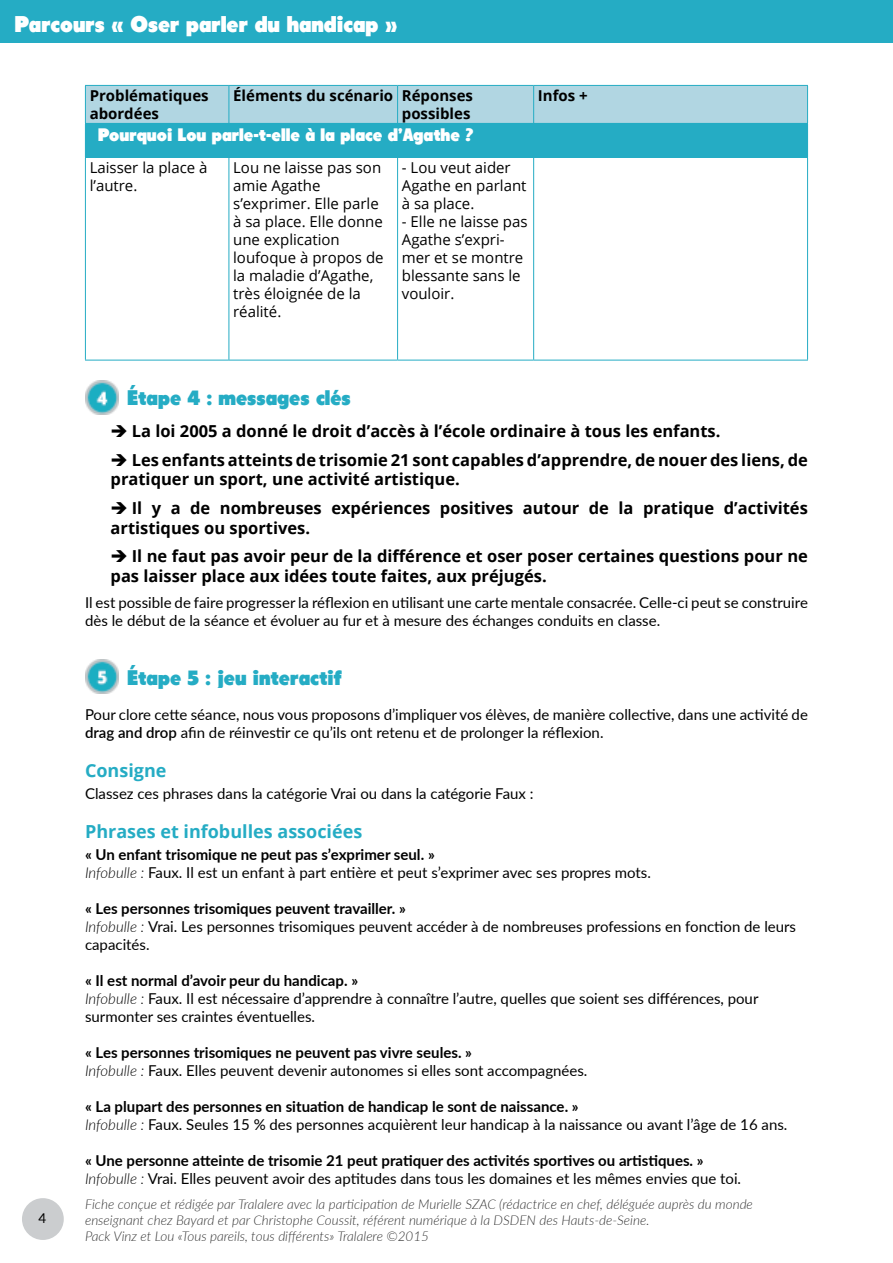
<style>
.page{position:relative;width:893px;height:1263px;background:#fff}
.page>*{position:absolute;margin:0;border:0;box-sizing:border-box;transform-origin:0 0}
.t1{font:22.65px "Tondu Beta";color:#fff}
.t2{font:21px "Tondu Beta";color:#25acc4}
.t3{font:18px "Tondu Beta";color:#fff}
.t4{font:700 18px "Open Sans";color:#25acc4}
.t5{font:700 16.5px/28.3px "Open Sans";color:#000}
.t6{font:15px/18px "Lato";color:#000}
.t7{font:15px/18px "Open Sans";color:#000}
.t8{font:700 15px/18px "Lato";color:#000}
.t9{font:700 15px/18px "Open Sans";color:#000}
.t10{font:italic 300 13.5px/16.2px "Lato";color:#000}
.t11{font:13.5px "Lato";color:#000}
.s1{font-weight:600}
.s2{font-weight:700}
.s3{font-weight:300;font-style:italic}
.s4{font-weight:400}
</style>
<div class="page">
<div style="left:0;top:0;width:893px;height:43px;background:#25acc4"></div>
<div style="left:22px;top:1198px;width:42px;height:42px;background:#cbcdcf;border-radius:50%"></div>
<div style="left:86px;top:86px;width:721px;height:37px;background:#b1d6e2"></div>
<div style="left:85px;top:123px;width:722px;height:34px;background:#25acc4"></div>
<hr style="left:85px;top:86px;width:1px;height:37px;background:#25acc4">
<hr style="left:85px;top:85px;width:144px;height:1px;background:#25acc4">
<hr style="left:229px;top:86px;width:1px;height:37px;background:#25acc4">
<hr style="left:229px;top:85px;width:169px;height:1px;background:#25acc4">
<hr style="left:398px;top:85px;width:136px;height:1px;background:#25acc4">
<hr style="left:534px;top:85px;width:274px;height:1px;background:#25acc4">
<hr style="left:397px;top:86px;width:1px;height:37px;background:#25acc4">
<hr style="left:533px;top:86px;width:1px;height:37px;background:#25acc4">
<hr style="left:807px;top:86px;width:1px;height:37px;background:#25acc4">
<hr style="left:534px;top:123px;width:274px;height:1px;background:#25acc4">
<hr style="left:85px;top:157px;width:144px;height:1px;background:#25acc4">
<hr style="left:85px;top:360px;width:144px;height:1px;background:#25acc4">
<hr style="left:229px;top:157px;width:169px;height:1px;background:#25acc4">
<hr style="left:398px;top:157px;width:136px;height:1px;background:#25acc4">
<hr style="left:534px;top:157px;width:274px;height:1px;background:#25acc4">
<hr style="left:229px;top:360px;width:169px;height:1px;background:#25acc4">
<hr style="left:398px;top:360px;width:136px;height:1px;background:#25acc4">
<hr style="left:534px;top:360px;width:274px;height:1px;background:#25acc4">
<hr style="left:85px;top:158px;width:1px;height:202px;background:#25acc4">
<hr style="left:229px;top:158px;width:1px;height:202px;background:#25acc4">
<hr style="left:807px;top:124px;width:1px;height:33px;background:#25acc4">
<hr style="left:397px;top:158px;width:1px;height:202px;background:#25acc4">
<hr style="left:533px;top:158px;width:1px;height:202px;background:#25acc4">
<hr style="left:807px;top:158px;width:1px;height:202px;background:#25acc4">
<img style="left:85px;top:381px;width:34px;height:33px">
<img style="left:85px;top:659px;width:34px;height:34px">
<h1 class="t1" style="left:15px;top:10px;width:384px">Parcours « Oser parler du handicap »</h1>
<p class="t11" style="left:38px;top:1208px;width:9px">4</p>
<p class="t9" style="left:90px;top:86px;width:120px">Problématiques abordées</p>
<p class="t9" style="left:233px;top:86px;width:241px;text-align:right">Éléments du scénario Réponses possibles</p>
<p class="t9" style="left:538px;top:86px;width:51px">Infos +</p>
<p class="t3" style="left:98px;top:124px;width:377px">Pourquoi Lou parle-t-elle à la place d’Agathe ?</p>
<p class="t7" style="left:90px;top:158px;width:119px">Laisser la place à l’autre.</p>
<p class="t7" style="left:233px;top:158px;width:152px">Lou ne laisse pas son amie Agathe s’exprimer. Elle parle à sa place. Elle donne une explication loufoque à propos de la maladie d’Agathe, très éloignée de la réalité.</p>
<p class="t7" style="left:402px;top:158px;width:126px">- Lou veut aider<br>Agathe en parlant à sa place.</p>
<p class="t7" style="left:402px;top:212px;width:127px">- Elle ne laisse pas<br>Agathe s’expri&shy;mer et se montre blessante sans le vouloir.</p>
<h2 class="t2" style="left:128px;top:385px;width:225px">Étape 4 : messages clés</h2>
<p class="t5" style="left:132px;top:417px;width:678px">La loi 2005 a donné le droit d’accès à l’école ordinaire à tous les enfants.<br>Les enfants atteints de trisomie 21 sont capables d’apprendre, de nouer des liens, de</p>
<p class="t5" style="left:132px;top:465px;width:678px;text-indent:-21px">pratiquer un sport, une activité artistique.<br>Il y a de nombreuses expériences positives autour de la pratique d’activités</p>
<p class="t5" style="left:132px;top:513px;width:678px;text-indent:-21px">artistiques ou sportives.<br>Il ne faut pas avoir peur de la différence et oser poser certaines questions pour ne</p>
<p class="t5" style="left:111px;top:561px;width:438px">pas laisser place aux idées toute faites, aux préjugés.</p>
<p class="t6" style="left:85px;top:593px;width:724px">Il est possible de faire progresser la réflexion en utilisant une carte mentale consacrée. Celle-ci peut se construire dès le début de la séance et évoluer au fur et à mesure des échanges conduits en classe.</p>
<h2 class="t2" style="left:128px;top:665px;width:216px">Étape 5 : jeu interactif</h2>
<p class="t6" style="left:85px;top:705px;width:724px">Pour clore cette séance, nous vous proposons d’impliquer vos élèves, de manière collective, dans une activité de <span class="s1">drag and drop</span> afin de réinvestir ce qu’ils ont retenu et de prolonger la réflexion.</p>
<p class="t4" style="left:85px;top:758px;width:83px">Consigne</p>
<p class="t6" style="left:85px;top:784px;width:450px">Classez ces phrases dans la catégorie Vrai ou dans la catégorie Faux :</p>
<p class="t4" style="left:85px;top:819px;width:279px">Phrases et infobulles associées</p>
<p class="t6" style="left:85px;top:845px;width:567px"><span class="s2">« Un enfant trisomique ne peut pas s’exprimer seul. »<br></span><span class="s3">Infobulle :</span> Faux. Il est un enfant à part entière et peut s’exprimer avec ses propres mots.</p>
<p class="t6" style="left:85px;top:899px;width:713px"><span class="s2">« Les personnes trisomiques peuvent travailler. »<br></span><span class="s3">Infobulle :</span> Vrai. Les personnes trisomiques peuvent accéder à de nombreuses professions en fonction de leurs capacités.</p>
<p class="t6" style="left:85px;top:971px;width:675px"><span class="s2">« Il est normal d’avoir peur du handicap. »<br></span><span class="s3">Infobulle :</span> Faux. Il est nécessaire d’apprendre à connaître l’autre, quelles que soient ses différences, pour surmonter ses craintes éventuelles.</p>
<p class="t6" style="left:85px;top:1043px;width:504px"><span class="s2">« Les personnes trisomiques ne peuvent pas vivre seules. »<br></span><span class="s3">Infobulle :</span> Faux. Elles peuvent devenir autonomes si elles sont accompagnées.</p>
<p class="t6" style="left:85px;top:1097px;width:704px"><span class="s2">« La plupart des personnes en situation de handicap le sont de naissance. »<br></span><span class="s3">Infobulle :</span> Faux. Seules 15 % des personnes acquièrent leur handicap à la naissance ou avant l’âge de 16 ans.</p>
<p class="t8" style="left:85px;top:1151px;width:658px">« Une personne atteinte de trisomie 21 peut pratiquer des activités sportives ou artistiques. »<br><span class="s3">Infobulle :</span> <span class="s4">Vrai. Elles peuvent avoir des aptitudes dans tous les domaines et les mêmes envies que toi.</span></p>
<p class="t10" style="left:85px;top:1195px;width:669px">Fiche conçue et rédigée par Tralalere avec la participation de Murielle SZAC (rédactrice en chef, déléguée auprès du monde enseignant chez Bayard et par Christophe Coussit, référent numérique à la DSDEN des Hauts-de-Seine.<br>Pack Vinz et Lou «Tous pareils, tous différents» Tralalere ©2015</p>
</div>
